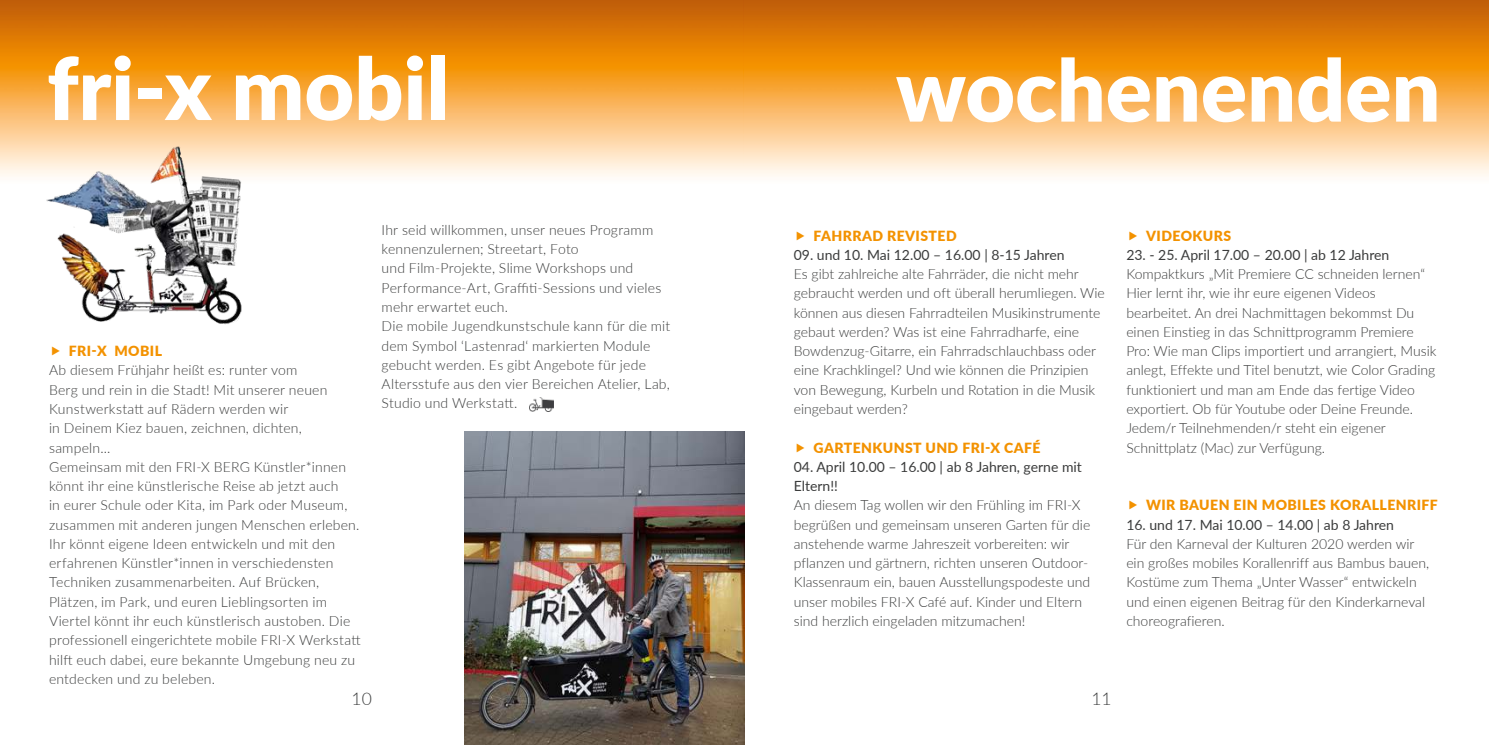
<style>
.page{position:relative;width:1489px;height:745px;background:#fff}
.page>*{position:absolute;margin:0;border:0;box-sizing:border-box;transform-origin:0 0}
.t1{font:900 85.75px "Lato";color:#fff}
.t2{font:300 17.5px "Lato";color:#3b3c3c}
.t3{font:300 14px/19.2px "Lato";color:#3b3c3c}
.t4{font:14px/19.2px "Lato";color:#3b3c3c}
.t5{font:900 14px "Lato";letter-spacing:.03em;color:#f39200}
</style>
<div class="page">
<img style="left:0;top:0;width:1488px;height:177px">
<img style="left:529px;top:397px;width:24px;height:14px">
<img style="left:464px;top:431px;width:280px;height:313px">
<img style="left:35px;top:135px;width:218px;height:190px">
<h1 class="t1" style="left:47px;top:42px;width:403px">fri-x mobil</h1>
<p class="t5" style="left:69px;top:340px;width:95px">FRI-X MOBIL</p>
<p class="t3" style="left:49px;top:361px;width:313px">Ab diesem Frühjahr heißt es: runter vom<br>Berg und rein in die Stadt! Mit unserer neuen Kunstwerkstatt auf Rädern werden wir<br>in Deinem Kiez bauen, zeichnen, dichten, sampeln...<br>Gemeinsam mit den FRI-X BERG Künstler*innen könnt ihr eine künstlerische Reise ab jetzt auch<br>in eurer Schule oder Kita, im Park oder Museum, zusammen mit anderen jungen Menschen erleben.<br>Ihr könnt eigene Ideen entwickeln und mit den erfahrenen Künstler*innen in verschiedensten Techniken zusammenarbeiten. Auf Brücken, Plätzen, im Park, und euren Lieblingsorten im Viertel könnt ihr euch künstlerisch austoben. Die professionell eingerichtete mobile FRI-X Werkstatt hilft euch dabei, eure bekannte Umgebung neu zu entdecken und zu beleben.</p>
<p class="t2" style="left:351px;top:689px;width:22px">10</p>
<p class="t3" style="left:381px;top:220px;width:290px">Ihr seid willkommen, unser neues Programm kennenzulernen; Streetart, Foto<br>und Film-Projekte, Slime Workshops und Performance-Art, Graffiti-Sessions und vieles mehr erwartet euch.<br>Die mobile Jugendkunstschule kann für die mit dem Symbol ‘Lastenrad‘ markierten Module gebucht werden. Es gibt Angebote für jede Altersstufe aus den vier Bereichen Atelier, Lab, Studio und Werkstatt.</p>
<h1 class="t1" style="left:895px;top:43px;width:546px">wochenenden</h1>
<p class="t5" style="left:813px;top:225px;width:144px">FAHRRAD REVISTED</p>
<p class="t4" style="left:793px;top:245px;width:272px">09. und 10. Mai 12.00 – 16.00 | 8-15 Jahren</p>
<p class="t3" style="left:793px;top:264px;width:312px">Es gibt zahlreiche alte Fahrräder, die nicht mehr gebraucht werden und oft überall herumliegen. Wie können aus diesen Fahrradteilen Musikinstrumente gebaut werden? Was ist eine Fahrradharfe, eine Bowdenzug-Gitarre, ein Fahrradschlauchbass oder eine Krachklingel? Und wie können die Prinzipien von Bewegung, Kurbeln und Rotation in die Musik eingebaut werden?</p>
<p class="t5" style="left:813px;top:436px;width:228px">GARTENKUNST UND FRI-X CAFÉ</p>
<p class="t4" style="left:793px;top:456px;width:290px">04. April 10.00 – 16.00 | ab 8 Jahren, gerne mit<br>Eltern!!</p>
<p class="t3" style="left:793px;top:495px;width:298px">An diesem Tag wollen wir den Frühling im FRI-X begrüßen und gemeinsam unseren Garten für die anstehende warme Jahreszeit vorbereiten: wir pflanzen und gärtnern, richten unseren Outdoor-Klassenraum ein, bauen Ausstellungspodeste und unser mobiles FRI-X Café auf. Kinder und Eltern sind herzlich eingeladen mitzumachen!</p>
<p class="t5" style="left:1146px;top:227px;width:86px">VIDEOKURS</p>
<p class="t4" style="left:1126px;top:245px;width:264px">23. - 25. April 17.00 – 20.00 | ab 12 Jahren</p>
<p class="t3" style="left:1126px;top:264px;width:311px">Kompaktkurs „Mit Premiere CC schneiden lernen“ Hier lernt ihr, wie ihr eure eigenen Videos bearbeitet. An drei Nachmittagen bekommst Du einen Einstieg in das Schnittprogramm Premiere Pro: Wie man Clips importiert und arrangiert, Musik anlegt, Effekte und Titel benutzt, wie Color Grading funktioniert und man am Ende das fertige Video exportiert. Ob für Youtube oder Deine Freunde.<br>Jedem/r Teilnehmenden/r steht ein eigener Schnittplatz (Mac) zur Verfügung.</p>
<p class="t5" style="left:1146px;top:494px;width:293px">WIR BAUEN EIN MOBILES KORALLENRIFF</p>
<p class="t4" style="left:1126px;top:514px;width:269px">16. und 17. Mai 10.00 – 14.00 | ab 8 Jahren</p>
<p class="t3" style="left:1126px;top:534px;width:304px">Für den Karneval der Kulturen 2020 werden wir ein großes mobiles Korallenriff aus Bambus bauen, Kostüme zum Thema „Unter Wasser“ entwickeln und einen eigenen Beitrag für den Kinderkarneval choreografieren.</p>
<p class="t2" style="left:1091px;top:689px;width:22px">11</p>
</div>
